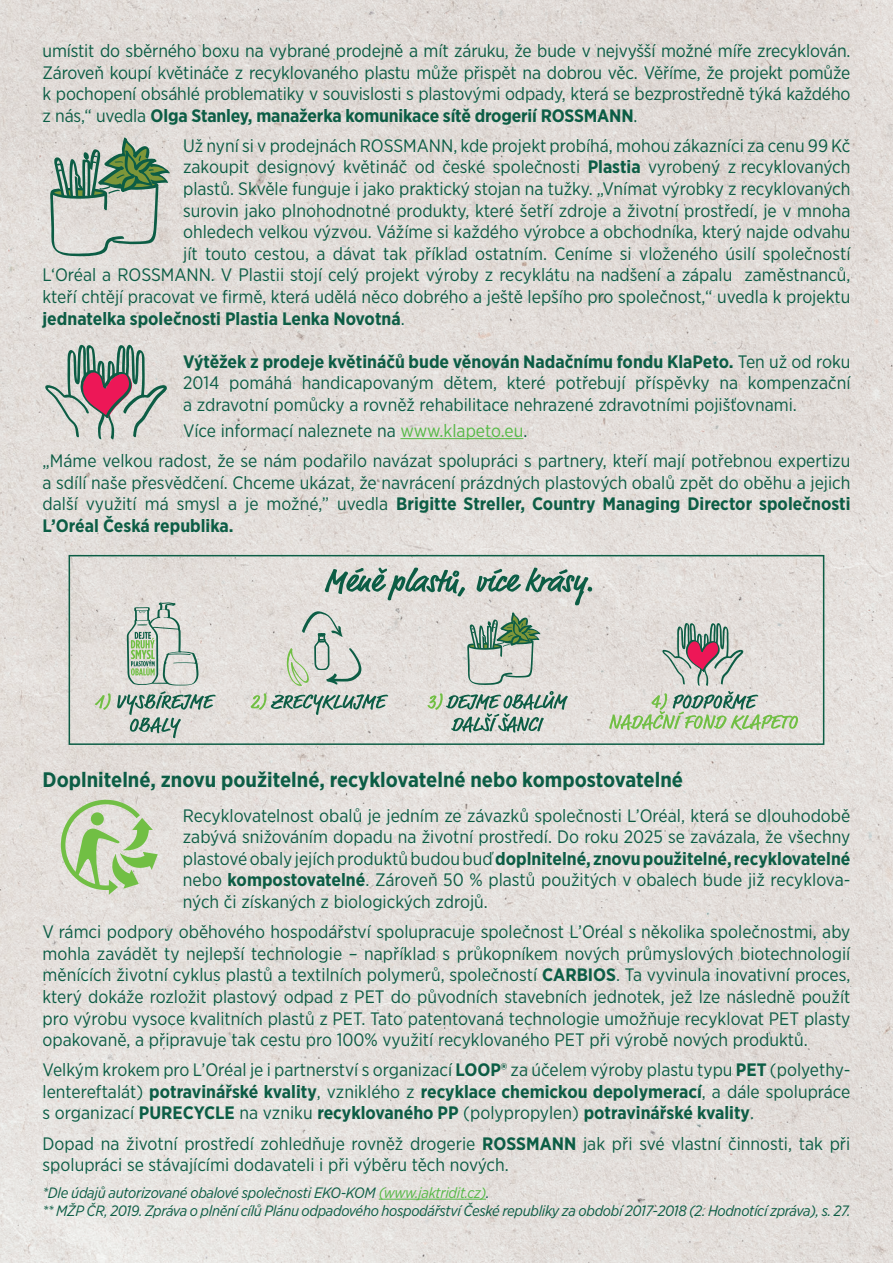
<style>
.page{position:relative;width:893px;height:1263px;background:#fff}
.page>*{position:absolute;margin:0;border:0;box-sizing:border-box;transform-origin:0 0}
.t1{font:700 21px "Gotham Narrow";color:#0c5d45}
.t2{font:18px/21.6px "Gotham Narrow";color:#0c5d45;text-align:justify}
.t3{font:700 18px "Gotham Narrow";color:#0c5d45}
.t4{font:italic 15px/18px "Gotham Narrow";letter-spacing:-.02em;color:#0c5d45}
.s1{font-weight:700}
.s2{font-weight:400}
.s3{color:#56b947}
</style>
<div class="page">
<img style="left:0;top:0;width:893px;height:1263px">
<hr style="left:400px;top:438px;width:123px;height:1px;background:#56b947">
<hr style="left:379px;top:1199px;width:107px;height:1px;background:#56b947">
<svg style="left:50px;top:137px;width:120px;height:119px"></svg>
<svg style="left:45px;top:342px;width:123px;height:98px"></svg>
<svg style="left:61px;top:800px;width:97px;height:95px"></svg>
<div style="left:91px;top:812px;width:13px;height:13px;background:#71bf44;border-radius:50%"></div>
<div style="left:69px;top:555px;width:755px;height:190px;border:2px solid #0c5d45"></div>
<svg style="left:325px;top:568px;width:267px;height:37px"></svg>
<svg style="left:117px;top:691px;width:99px;height:47px"></svg>
<svg style="left:95px;top:693px;width:16px;height:17px"></svg>
<svg style="left:251px;top:693px;width:137px;height:22px"></svg>
<svg style="left:127px;top:602px;width:72px;height:83px"></svg>
<svg style="left:287px;top:611px;width:74px;height:75px"></svg>
<svg style="left:467px;top:612px;width:74px;height:73px"></svg>
<svg style="left:427px;top:691px;width:141px;height:41px"></svg>
<svg style="left:609px;top:621px;width:189px;height:109px"></svg>
<p class="t2" style="left:43px;top:39px;width:809px">umístit do sběrného boxu na vybrané prodejně a mít záruku, že bude v nejvyšší možné míře zrecyklován.<br>Zároveň koupí květináče z recyklovaného plastu může přispět na dobrou věc. Věříme, že projekt pomůže k pochopení obsáhlé problematiky v souvislosti s plastovými odpady, která se bezprostředně týká každého z nás,“ uvedla <span class="s1">Olga Stanley, manažerka komunikace sítě drogerií ROSSMANN</span>.</p>
<p class="t2" style="left:183px;top:134px;width:669px">Už nyní si v prodejnách ROSSMANN, kde projekt probíhá, mohou zákazníci za cenu 99 Kč</p>
<p class="t2" style="left:183px;top:156px;width:669px">zakoupit designový květináč od české společnosti <span class="s1">Plastia</span> vyrobený z recyklovaných</p>
<p class="t2" style="left:183px;top:178px;width:669px">plastů. Skvěle funguje i jako praktický stojan na tužky. „Vnímat výrobky z recyklovaných</p>
<p class="t2" style="left:183px;top:199px;width:669px">surovin jako plnohodnotné produkty, které šetří zdroje a životní prostředí, je v mnoha</p>
<p class="t2" style="left:183px;top:221px;width:669px">ohledech velkou výzvou. Vážíme si každého výrobce a obchodníka, který najde odvahu</p>
<p class="t2" style="left:183px;top:242px;width:669px">jít touto cestou, a dávat tak příklad ostatním. Ceníme si vloženého úsilí společností</p>
<p class="t2" style="left:43px;top:264px;width:809px">L‘Oréal a ROSSMANN. V Plastii stojí celý projekt výroby z recyklátu na nadšení a zápalu zaměstnanců,</p>
<p class="t2" style="left:43px;top:286px;width:809px">kteří chtějí pracovat ve firmě, která udělá něco dobrého a ještě lepšího pro společnost,“ uvedla k projektu</p>
<p class="t3" style="left:43px;top:307px;width:364px">jednatelka společnosti Plastia Lenka Novotná<span class="s2">.</span></p>
<p class="t2" style="left:183px;top:350px;width:669px"><span class="s1">Výtěžek z prodeje květináčů bude věnován Nadačnímu fondu KlaPeto.</span> Ten už od roku 2014 pomáhá handicapovaným dětem, které potřebují příspěvky na kompenzační a zdravotní pomůcky a rovněž rehabilitace nehrazené zdravotními pojišťovnami.</p>
<p class="t2" style="left:43px;top:415px;width:809px;line-height:30.2px;text-indent:141px">Více informací naleznete na <span class="s3">www.klapeto.eu</span>.<br>„Máme velkou radost, že se nám podařilo navázat spolupráci s partnery, kteří mají potřebnou expertizu</p>
<p class="t2" style="left:43px;top:471px;width:809px">a sdílí naše přesvědčení. Chceme ukázat, že navrácení prázdných plastových obalů zpět do oběhu a jejich další využití má smysl a je možné,” uvedla <span class="s1">Brigitte Streller, Country Managing Director společnosti L’Oréal Česká republika.</span></p>
<p class="t1" style="left:43px;top:766px;width:642px">Doplnitelné, znovu použitelné, recyklovatelné nebo kompostovatelné</p>
<p class="t2" style="left:183px;top:804px;width:669px">Recyklovatelnost obalů je jedním ze závazků společnosti L’Oréal, která se dlouhodobě zabývá snižováním dopadu na životní prostředí. Do roku 2025 se zavázala, že všechny plastové obaly jejích produktů budou buď <span class="s1">doplnitelné, znovu použitelné, recyklovatelné </span>nebo <span class="s1">kompostovatelné</span>. Zároveň 50 % plastů použitých v obalech bude již recyklova&shy;ných či získaných z biologických zdrojů.</p>
<p class="t2" style="left:43px;top:921px;width:809px">V rámci podpory oběhového hospodářství spolupracuje společnost L’Oréal s několika společnostmi, aby mohla zavádět ty nejlepší technologie – například s průkopníkem nových průmyslových biotechnologií měnících životní cyklus plastů a textilních polymerů, společností <span class="s1">CARBIOS</span>. Ta vyvinula inovativní proces, který dokáže rozložit plastový odpad z PET do původních stavebních jednotek, jež lze následně použít pro výrobu vysoce kvalitních plastů z PET. Tato patentovaná technologie umožňuje recyklovat PET plasty opakovaně, a připravuje tak cestu pro 100% využití recyklovaného PET při výrobě nových produktů.</p>
<p class="t2" style="left:43px;top:1059px;width:809px">Velkým krokem pro L’Oréal je i partnerství s organizací <span class="s1">LOOP®</span> za účelem výroby plastu typu <span class="s1">PET</span> (polyethy&shy;lentereftalát) <span class="s1">potravinářské kvality</span>, vzniklého z <span class="s1">recyklace chemickou depolymerací</span>, a dále spolupráce s organizací <span class="s1">PURECYCLE</span> na vzniku <span class="s1">recyklovaného PP</span> (polypropylen) <span class="s1">potravinářské kvality</span>.</p>
<p class="t2" style="left:43px;top:1132px;width:809px">Dopad na životní prostředí zohledňuje rovněž drogerie <span class="s1">ROSSMANN</span> jak při své vlastní činnosti, tak při spolupráci se stávajícími dodavateli i při výběru těch nových.</p>
<p class="t4" style="left:43px;top:1183px;width:809px">*Dle údajů autorizované obalové společnosti EKO-KOM <span class="s3">(www.jaktridit.cz)</span>.<br>** MŽP ČR, 2019. Zpráva o plnění cílů Plánu odpadového hospodářství České republiky za období 2017-2018 (2. Hodnotící zpráva), s. 27.</p>
</div>
